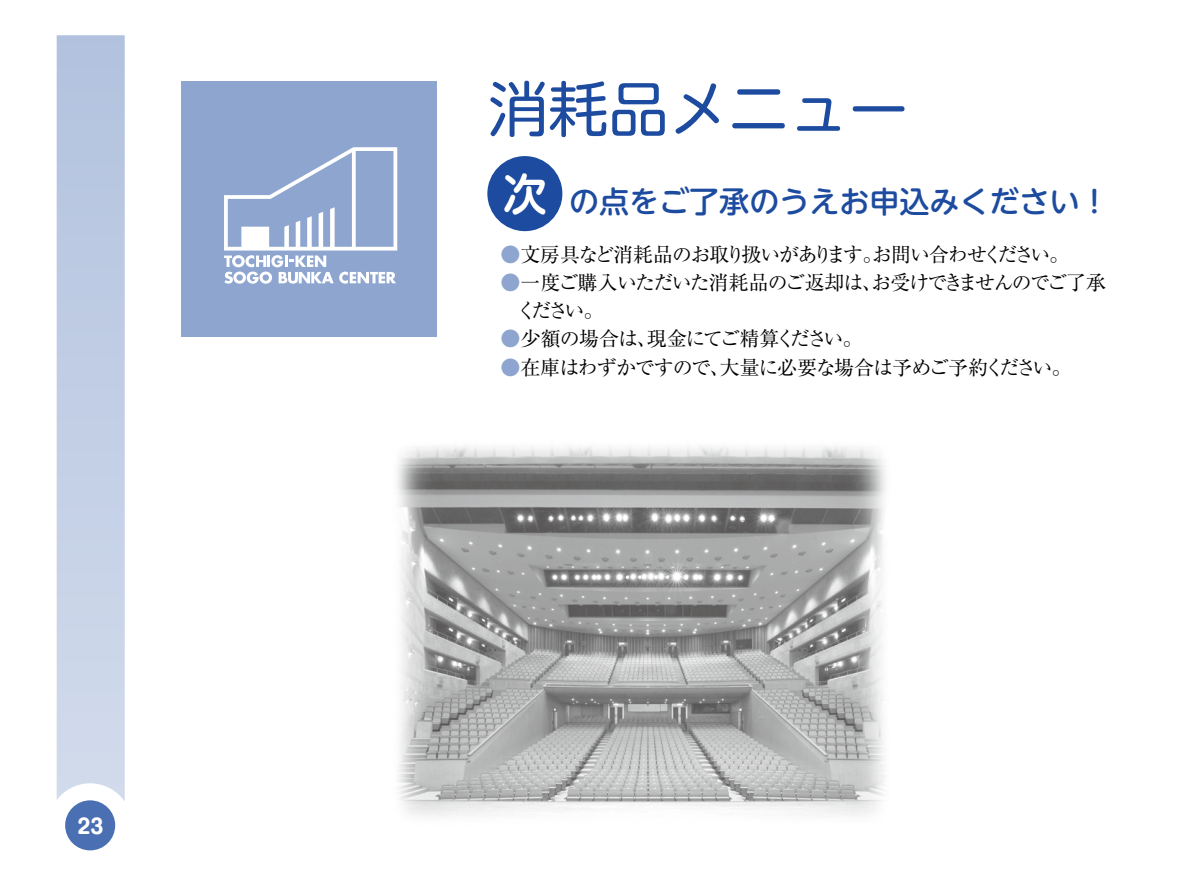
<style>
.page{position:relative;width:1191px;height:876px;background:#fff}
.page>*{position:absolute;margin:0;border:0;box-sizing:border-box;transform-origin:0 0}
.t1{font:60px "UD Shin M Go Pro";color:#1d4b9f}
.t2{font:500 30px "UD Shin M Go Pro";color:#1d4b9f}
.t3{font:20px/28px "Ryumin Pr 6";letter-spacing:-.055em;color:#000}
.t4{font:700 20px "Shin M Go Pro";color:#fff}
.s1{font-size:43.2px;color:#fff}
.s2{color:#8ea5cf}
</style>
<div class="page">
<svg style="left:57px;top:35px;width:68px;height:766px;background:#c2cfe5"></svg>
<div style="left:65px;top:800px;width:50px;height:50px;background:#4a6fb2;border-radius:50%"></div>
<img style="left:397px;top:446px;width:489px;height:370px">
<div style="left:487px;top:156px;width:75px;height:75px;background:#1d4b9f;border-radius:50%"></div>
<div style="left:181px;top:81px;width:255px;height:255px;background:#8ea5cf"></div>
<svg style="left:224px;top:147px;width:173px;height:136px"></svg>
<p class="t4" style="left:78px;top:809px;width:27px">23</p>
<h1 class="t1" style="left:488px;top:60px;width:421px">消耗品メニュー</h1>
<h2 class="t2" style="left:503px;top:177px;width:607px"><span class="s1">次</span> の点をご了承のうえお申込みください！</h2>
<p class="t3" style="left:500px;top:240px;width:570px"><span class="s2">●</span>文房具など消耗品のお取り扱いがあります。お問い合わせください。</p>
<p class="t3" style="left:516px;top:268px;width:590px;text-indent:-16px"><span class="s2">●</span>一度ご購入いただいた消耗品のご返却は、お受けできませんのでご了承ください。</p>
<p class="t3" style="left:500px;top:324px;width:364px"><span class="s2">●</span>少額の場合は、現金にてご精算ください。</p>
<p class="t3" style="left:500px;top:352px;width:573px"><span class="s2">●</span>在庫はわずかですので、大量に必要な場合は予めご予約ください。</p>
</div>
